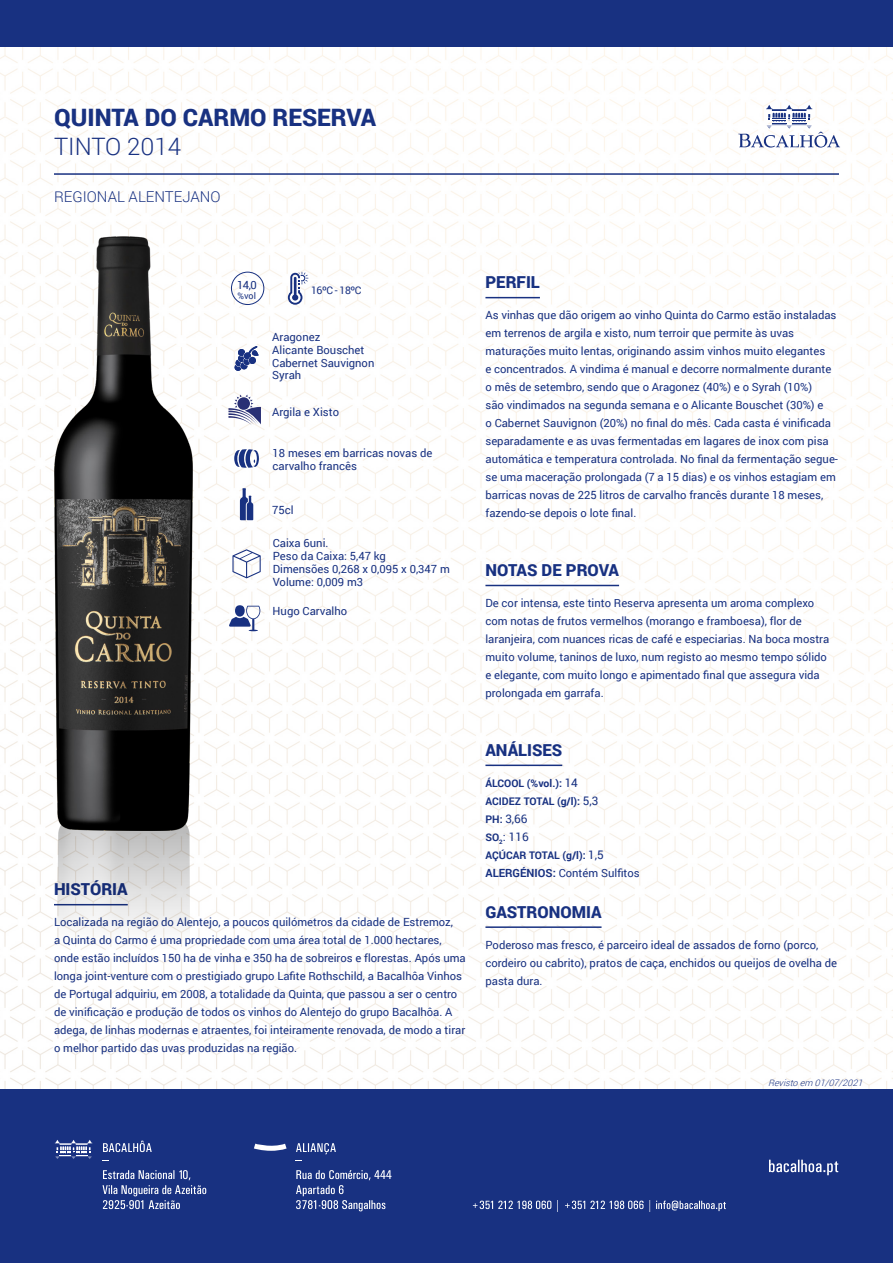
<style>
.page{position:relative;width:893px;height:1263px;background:#fff}
.page>*{position:absolute;margin:0;border:0;box-sizing:border-box;transform-origin:0 0}
.t1{font:900 24px "Roboto";color:#183181}
.t2{font:300 24px "Roboto";color:#183181}
.TITULOS_BLUE{font:900 16.5px "Roboto";color:#183181}
.t3{font:300 15px "Roboto";color:#183181}
.t4{font:11.85px/18px "Roboto";color:#183181}
.t5{font:11.25px/18px "Roboto";color:#183181}
.t6{font:700 10.5px "Roboto";color:#183181}
.t7{font:10.5px "Roboto";letter-spacing:-.04em;color:#183181}
.t8{font:italic 300 9px "Roboto";color:#183181}
.t9{font:9px "Roboto";color:#183181}
.s1{font-weight:400;font-size:11.85px}
.s2{font-weight:700;font-size:10.5px}
.s3{font-weight:700}
</style>
<div class="page">
<img style="left:0;top:47px;width:893px;height:1042px">
<div style="left:0;top:1089px;width:893px;height:174px;background:#183181"></div>
<div style="left:0;top:0;width:893px;height:47px;background:#183181"></div>
<svg style="left:473px;top:1200px;width:253px;height:12px"></svg>
<svg style="left:769px;top:1160px;width:69px;height:15px"></svg>
<svg style="left:254px;top:1144px;width:33px;height:7px"></svg>
<svg style="left:296px;top:1170px;width:95px;height:41px"></svg>
<svg style="left:296px;top:1143px;width:40px;height:11px"></svg>
<svg style="left:102px;top:1185px;width:104px;height:24px"></svg>
<svg style="left:229px;top:606px;width:31px;height:25px"></svg>
<hr style="left:54px;top:173px;width:785px;height:2px;background:#183181">
<svg style="left:738px;top:105px;width:102px;height:43px"></svg>
<hr style="left:485px;top:297px;width:55px;height:1px;background:#183181">
<hr style="left:485px;top:585px;width:134px;height:1px;background:#183181">
<hr style="left:485px;top:764px;width:77px;height:2px;background:#183181">
<hr style="left:485px;top:926px;width:117px;height:2px;background:#183181">
<svg style="left:232px;top:549px;width:29px;height:29px"></svg>
<svg style="left:234px;top:346px;width:25px;height:25px"></svg>
<svg style="left:234px;top:449px;width:25px;height:19px"></svg>
<svg style="left:240px;top:488px;width:13px;height:32px"></svg>
<div style="left:231px;top:272px;width:33px;height:33px;border:1px solid #183181;border-radius:50%"></div>
<svg style="left:288px;top:272px;width:20px;height:33px"></svg>
<img style="left:54px;top:831px;width:139px;height:366px">
<img style="left:54px;top:236px;width:139px;height:595px">
<svg style="left:228px;top:394px;width:33px;height:31px"></svg>
<p class="t1" style="left:54px;top:101px;width:324px">QUINTA DO CARMO RESERVA</p>
<p class="t2" style="left:54px;top:130px;width:129px">TINTO 2014</p>
<p class="t3" style="left:54px;top:187px;width:168px">REGIONAL ALENTEJANO</p>
<p class="t5" style="left:237px;top:275px;width:21px">14,0</p>
<p class="t9" style="left:237px;top:290px;width:20px">%vol</p>
<p class="t7" style="left:311px;top:283px;width:52px">16ºC - 18ºC</p>
<p class="t5" style="left:272px;top:330px;width:104px;line-height:12.8px">Aragonez<br>Alicante Bouschet<br>Cabernet Sauvignon<br>Syrah</p>
<p class="t5" style="left:272px;top:402px;width:68px">Argila e Xisto</p>
<p class="t5" style="left:273px;top:446px;width:161px;line-height:12.8px">18 meses em barricas novas de carvalho francês</p>
<p class="t5" style="left:272px;top:500px;width:23px">75cl</p>
<p class="t5" style="left:273px;top:534px;width:57px">Caixa 6uni.</p>
<p class="t5" style="left:273px;top:547px;width:115px">Peso da Caixa: 5,47 kg</p>
<p class="t5" style="left:273px;top:559px;width:179px">Dimensões 0,268 x 0,095 x 0,347 m</p>
<p class="t5" style="left:273px;top:572px;width:92px">Volume: 0,009 m3</p>
<p class="t5" style="left:273px;top:602px;width:76px">Hugo Carvalho</p>
<p class="TITULOS_BLUE" style="left:54px;top:878px;width:75px">HISTÓRIA</p>
<p class="t5" style="left:54px;top:913px;width:413px">Localizada na região do Alentejo, a poucos quilómetros da cidade de Estremoz,<br>a Quinta do Carmo é uma propriedade com uma área total de 1.000 hectares, onde estão incluídos 150 ha de vinha e 350 ha de sobreiros e florestas. Após uma longa joint-venture com o prestigiado grupo Lafite Rothschild, a Bacalhôa Vinhos de Portugal adquiriu, em 2008, a totalidade da Quinta, que passou a ser o centro de vinificação e produção de todos os vinhos do Alentejo do grupo Bacalhôa. A adega, de linhas modernas e atraentes, foi inteiramente renovada, de modo a tirar o melhor partido das uvas produzidas na região.</p>
<p class="TITULOS_BLUE" style="left:485px;top:271px;width:56px">PERFIL</p>
<p class="t5" style="left:485px;top:306px;width:354px">As vinhas que dão origem ao vinho Quinta do Carmo estão instaladas em terrenos de argila e xisto, num terroir que permite às uvas maturações muito lentas, originando assim vinhos muito elegantes<br>e concentrados. A vindima é manual e decorre normalmente durante o mês de setembro, sendo que o Aragonez (40%) e o Syrah (10%)<br>são vindimados na segunda semana e o Alicante Bouschet (30%) e<br>o Cabernet Sauvignon (20%) no final do mês. Cada casta é vinificada separadamente e as uvas fermentadas em lagares de inox com pisa automática e temperatura controlada. No final da fermentação segue&shy;se uma maceração prolongada (7 a 15 dias) e os vinhos estagiam em barricas novas de 225 litros de carvalho francês durante 18 meses, fazendo-se depois o lote final.</p>
<p class="TITULOS_BLUE" style="left:485px;top:559px;width:135px">NOTAS DE PROVA</p>
<p class="t5" style="left:485px;top:593px;width:345px">De cor intensa, este tinto Reserva apresenta um aroma complexo com notas de frutos vermelhos (morango e framboesa), flor de laranjeira, com nuances ricas de café e especiarias. Na boca mostra muito volume, taninos de luxo, num registo ao mesmo tempo sólido e elegante, com muito longo e apimentado final que assegura vida prolongada em garrafa.</p>
<p class="TITULOS_BLUE" style="left:485px;top:738px;width:78px">ANÁLISES</p>
<p class="t6" style="left:485px;top:776px;width:94px">ÁLCOOL (%vol.): <span class="s1">14</span></p>
<p class="t6" style="left:485px;top:794px;width:115px">ACIDEZ TOTAL (g/l): <span class="s1">5,3</span></p>
<p class="t4" style="left:485px;top:809px;width:45px"><span class="s2">PH:</span> 3,66<br><span class="s2">SO</span><sub>2</sub>: 116</p>
<p class="t6" style="left:485px;top:848px;width:120px">AÇÚCAR TOTAL (g/l): <span class="s1">1,5</span></p>
<p class="t5" style="left:485px;top:863px;width:156px"><span class="s3">ALERGÉNIOS:</span> Contém Sulfitos</p>
<p class="TITULOS_BLUE" style="left:485px;top:900px;width:118px">GASTRONOMIA</p>
<p class="t5" style="left:485px;top:935px;width:353px">Poderoso mas fresco, é parceiro ideal de assados de forno (porco, cordeiro ou cabrito), pratos de caça, enchidos ou queijos de ovelha de pasta dura.</p>
<p class="t8" style="left:768px;top:1077px;width:99px">Revistoem 01/07/2021</p>
</div>
